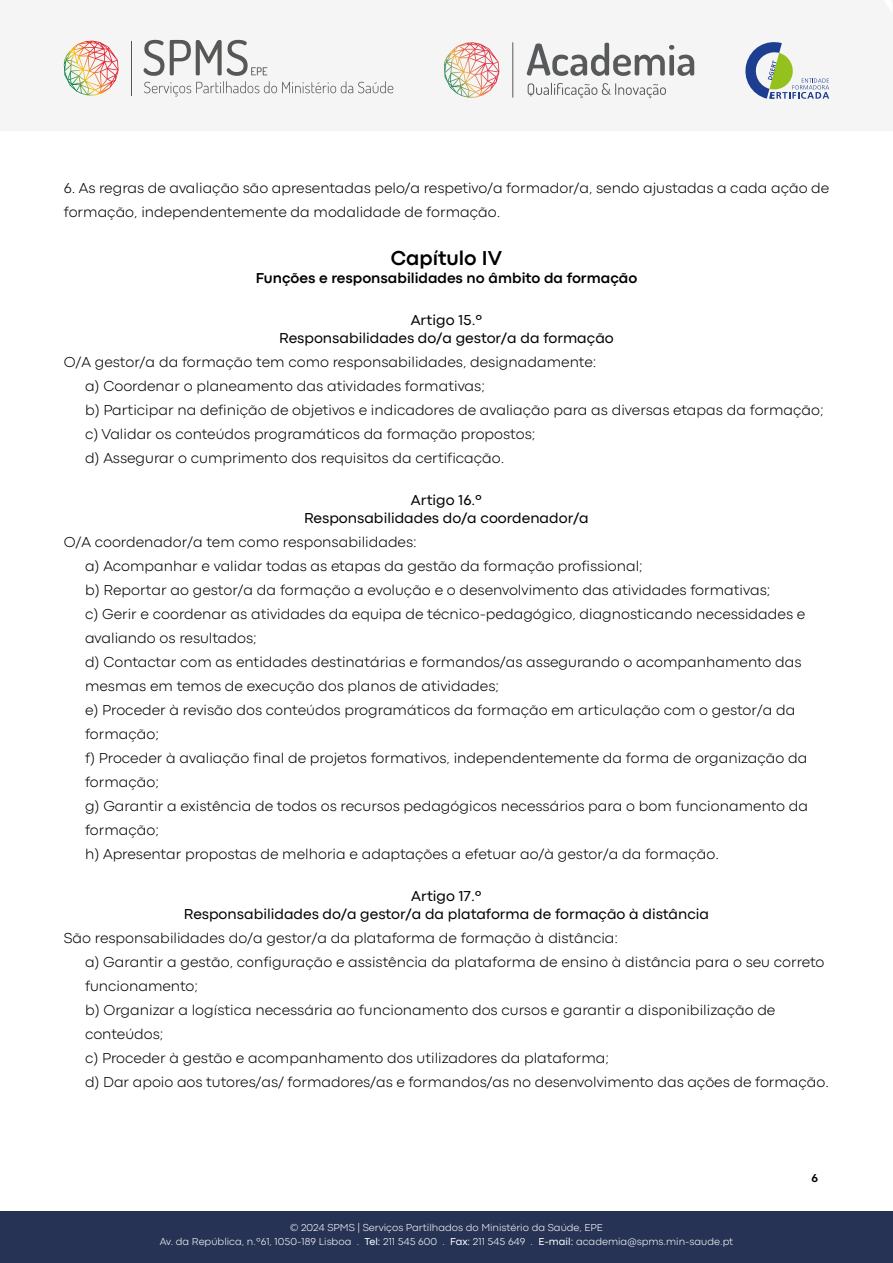
<style>
.page{position:relative;width:893px;height:1263px;background:#fff}
.page>*{position:absolute;margin:0;border:0;box-sizing:border-box;transform-origin:0 0}
.t1{font:700 21px "Codec Pro";color:#000}
.t2{font:300 15px/24px "Codec Pro";color:#000}
.t3{font:15px/18px "Codec Pro";color:#000;text-align:center}
.t4{font:700 15px "Codec Pro";color:#000}
.t5{font:700 12px "Codec Pro";color:#000}
.t6{font:300 10.5px/13.5px "Codec Pro";color:#fff;text-align:center}
.s1{font-weight:400}
</style>
<div class="page">
<div style="left:0;top:1212px;width:893px;height:51px;background:#263354"></div>
<div style="left:0;top:0;width:893px;height:131px;background:#f5f5f5"></div>
<svg style="left:745px;top:42px;width:84px;height:57px"></svg>
<svg style="left:144px;top:40px;width:249px;height:56px"></svg>
<hr style="left:131px;top:41px;width:1px;height:55px;background:#575756">
<img style="left:64px;top:41px;width:55px;height:54px">
<hr style="left:512px;top:42px;width:1px;height:56px;background:#58595b">
<svg style="left:528px;top:83px;width:138px;height:15px"></svg>
<svg style="left:444px;top:42px;width:55px;height:56px"></svg>
<svg style="left:527px;top:43px;width:167px;height:33px"></svg>
<p class="t2" style="left:64px;top:176px;width:767px">6. As regras de avaliação são apresentadas pelo/a respetivo/a formador/a, sendo ajustadas a cada ação de formação, independentemente da modalidade de formação.</p>
<h1 class="t1" style="left:391px;top:246px;width:113px">Capítulo IV</h1>
<p class="t4" style="left:256px;top:269px;width:383px">Funções e responsabilidades no âmbito da formação</p>
<p class="t3" style="left:279px;top:311px;width:336px">Artigo 15.º<br>Responsabilidades do/a gestor/a da formação</p>
<p class="t2" style="left:85px;top:350px;width:740px;text-indent:-21px">O/A gestor/a da formação tem como responsabilidades, designadamente:<br>a) Coordenar o planeamento das atividades formativas;<br>b) Participar na definição de objetivos e indicadores de avaliação para as diversas etapas da formação; c) Validar os conteúdos programáticos da formação propostos;<br>d) Assegurar o cumprimento dos requisitos da certificação.</p>
<p class="t3" style="left:304px;top:491px;width:286px">Artigo 16.º<br>Responsabilidades do/a coordenador/a</p>
<p class="t2" style="left:85px;top:530px;width:725px;text-indent:-21px">O/A coordenador/a tem como responsabilidades:<br>a) Acompanhar e validar todas as etapas da gestão da formação profissional;<br>b) Reportar ao gestor/a da formação a evolução e o desenvolvimento das atividades formativas;<br>c) Gerir e coordenar as atividades da equipa de técnico-pedagógico, diagnosticando necessidades e avaliando os resultados;<br>d) Contactar com as entidades destinatárias e formandos/as assegurando o acompanhamento das mesmas em temos de execução dos planos de atividades;<br>e) Proceder à revisão dos conteúdos programáticos da formação em articulação com o gestor/a da formação;<br>f) Proceder à avaliação final de projetos formativos, independentemente da forma de organização da formação;<br>g) Garantir a existência de todos os recursos pedagógicos necessários para o bom funcionamento da formação;<br>h) Apresentar propostas de melhoria e adaptações a efetuar ao/à gestor/a da formação.</p>
<p class="t3" style="left:184px;top:887px;width:527px">Artigo 17.º<br>Responsabilidades do/a gestor/a da plataforma de formação à distância</p>
<p class="t2" style="left:85px;top:926px;width:746px;text-indent:-21px">São responsabilidades do/a gestor/a da plataforma de formação à distância:<br>a) Garantir a gestão, configuração e assistência da plataforma de ensino à distância para o seu correto funcionamento;<br>b) Organizar a logística necessária ao funcionamento dos cursos e garantir a disponibilização de conteúdos;<br>c) Proceder à gestão e acompanhamento dos utilizadores da plataforma;<br>d) Dar apoio aos tutores/as/ formadores/as e formandos/as no desenvolvimento das ações de formação.</p>
<p class="t6" style="left:160px;top:1221px;width:575px">© 2024 SPMS | Serviços Partilhados do Ministério da Saúde, EPE<br>Av. da República, n.º61, 1050-189 Lisboa . <span class="s1">Tel:</span> 211 545 600 . <span class="s1">Fax:</span> 211 545 649 . <span class="s1">E-mail:</span> academia@spms.min-saude.pt</p>
<p class="t5" style="left:811px;top:1170px;width:8px">6</p>
</div>
